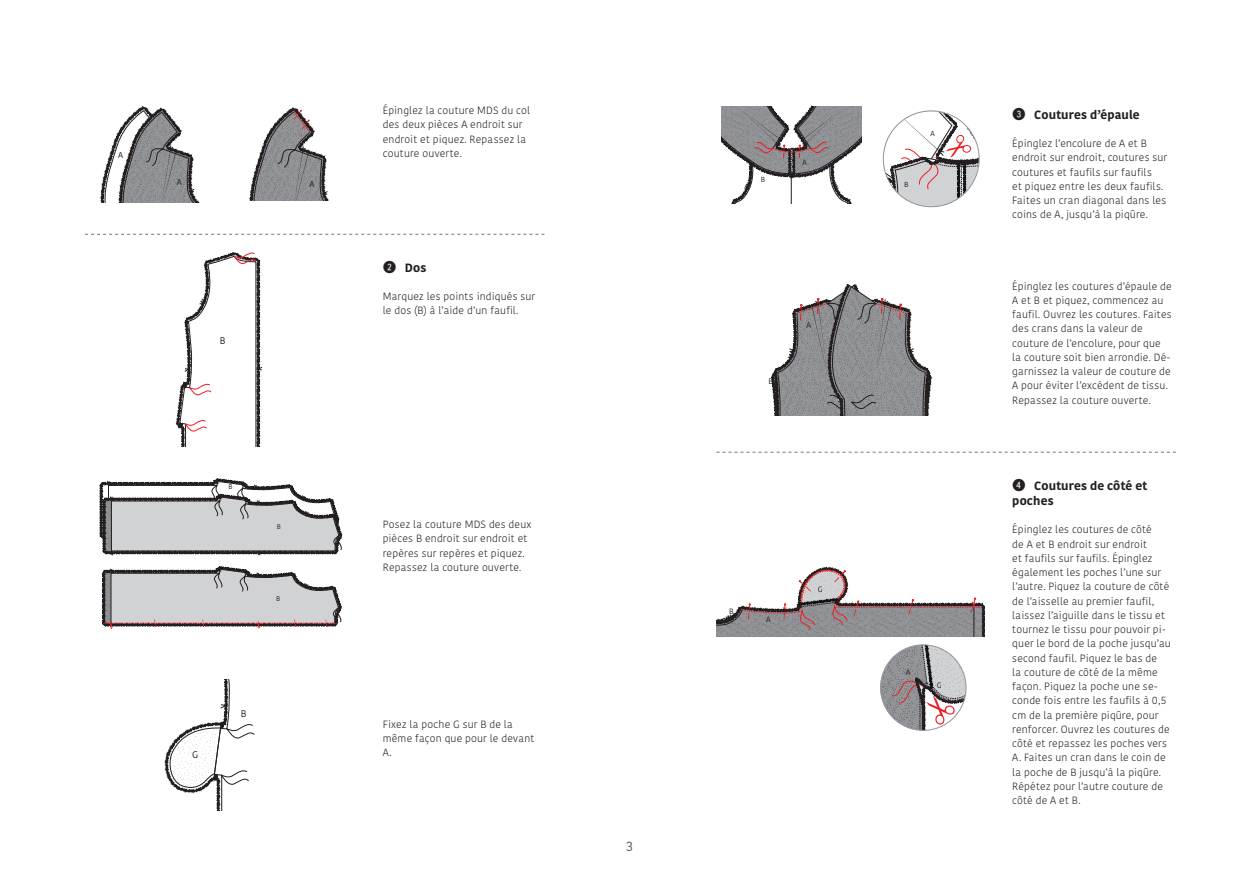
<style>
.page{position:relative;width:1259px;height:893px;background:#fff}
.page>*{position:absolute;margin:0;border:0;box-sizing:border-box;transform-origin:0 0}
.t1{font:13.5px "Kohinoor";color:#57585a}
.t2{font:700 12px/15px "Kohinoor";letter-spacing:.01em;color:#231f20}
.t3{font:300 10.5px/14.2px "Kohinoor";letter-spacing:.02em;color:#231f20}
.t4{font:9.6px "Kohinoor";color:#231f20}
.t5{font:8.4px "Kohinoor";color:#231f20}
.t6{font:8.1px "Kohinoor";color:#231f20}
.t7{font:7.8px "Kohinoor";color:#231f20}
.t8{font:7.35px "Kohinoor";color:#231f20}
.t9{font:6.75px "Kohinoor";color:#231f20}
.s1{font-family:"Fyra Numeric Circle Closed";font-weight:400;font-size:16.5px}
</style>
<div class="page">
<svg style="left:85px;top:234px;width:459px;height:1px"></svg>
<svg style="left:716px;top:452px;width:459px;height:1px"></svg>
<svg style="left:100px;top:107px;width:100px;height:96px"></svg>
<svg style="left:249px;top:108px;width:80px;height:93px"></svg>
<svg style="left:176px;top:252px;width:87px;height:194px"></svg>
<svg style="left:100px;top:479px;width:242px;height:77px"></svg>
<svg style="left:102px;top:567px;width:240px;height:62px;background:#bfbdbe"></svg>
<svg style="left:164px;top:679px;width:91px;height:131px"></svg>
<svg style="left:883px;top:111px;width:96px;height:96px"></svg>
<svg style="left:716px;top:567px;width:269px;height:70px"></svg>
<svg style="left:880px;top:645px;width:86px;height:86px"></svg>
<svg style="left:721px;top:106px;width:140px;height:97px"></svg>
<svg style="left:770px;top:284px;width:163px;height:132px"></svg>
<p class="t5" style="left:118px;top:149px;width:7px">A</p>
<p class="t5" style="left:177px;top:177px;width:7px">A</p>
<p class="t5" style="left:309px;top:179px;width:7px">A</p>
<p class="t4" style="left:220px;top:334px;width:7px">B</p>
<p class="t9" style="left:229px;top:482px;width:6px">B</p>
<p class="t9" style="left:277px;top:522px;width:6px">B</p>
<p class="t9" style="left:276px;top:595px;width:6px">B</p>
<p class="t4" style="left:192px;top:749px;width:8px">G</p>
<p class="t4" style="left:241px;top:708px;width:7px">B</p>
<p class="t3" style="left:383px;top:104px;width:149px">Épinglez la couture MDS du col des deux pièces A endroit sur endroit et piquez. Repassez la couture ouverte.</p>
<p class="t2" style="left:383px;top:260px;width:45px"><span class="s1">2</span> Dos</p>
<p class="t3" style="left:383px;top:290px;width:154px">Marquez les points indiqués sur le dos (B) à l’aide d’un faufil.</p>
<p class="t3" style="left:383px;top:518px;width:150px">Posez la couture MDS des deux pièces B endroit sur endroit et repères sur repères et piquez.<br>Repassez la couture ouverte.</p>
<p class="t3" style="left:383px;top:717px;width:153px">Fixez la poche G sur B de la même façon que pour le devant<br>A.</p>
<p class="t1" style="left:626px;top:837px;width:8px">3</p>
<p class="t8" style="left:760px;top:175px;width:6px">B</p>
<p class="t6" style="left:768px;top:376px;width:6px">B</p>
<p class="t7" style="left:729px;top:607px;width:6px">B</p>
<p class="t7" style="left:766px;top:615px;width:6px">A</p>
<p class="t7" style="left:817px;top:584px;width:6px">G</p>
<p class="t8" style="left:904px;top:180px;width:6px">B</p>
<p class="t8" style="left:930px;top:129px;width:6px">A</p>
<p class="t7" style="left:906px;top:668px;width:6px">A</p>
<p class="t7" style="left:937px;top:680px;width:6px">G</p>
<p class="t2" style="left:1012px;top:107px;width:129px"><span class="s1">3</span> Coutures d’épaule</p>
<p class="t3" style="left:1012px;top:137px;width:156px">Épinglez l’encolure de A et B endroit sur endroit, coutures sur coutures et faufils sur faufils<br>et piquez entre les deux faufils.<br>Faites un cran diagonal dans les coins de A, jusqu’à la piqûre.</p>
<p class="t3" style="left:1012px;top:279px;width:161px">Épinglez les coutures d’épaule de<br>A et B et piquez, commencez au faufil. Ouvrez les coutures. Faites des crans dans la valeur de couture de l’encolure, pour que la couture soit bien arrondie. Dé&shy;garnissez la valeur de couture de<br>A pour éviter l’excédent de tissu.<br>Repassez la couture ouverte.</p>
<p class="t2" style="left:1012px;top:478px;width:137px"><span class="s1">4</span> Coutures de côté et poches</p>
<p class="t3" style="left:1012px;top:523px;width:160px">Épinglez les coutures de côté<br>de A et B endroit sur endroit<br>et faufils sur faufils. Épinglez également les poches l’une sur l’autre. Piquez la couture de côté de l’aisselle au premier faufil, laissez l’aiguille dans le tissu et tournez le tissu pour pouvoir pi&shy;quer le bord de la poche jusqu’au second faufil. Piquez le bas de<br>la couture de côté de la même façon. Piquez la poche une se&shy;conde fois entre les faufils à 0,5 cm de la première piqûre, pour renforcer. Ouvrez les coutures de côté et repassez les poches vers<br>A. Faites un cran dans le coin de la poche de B jusqu’à la piqûre.<br>Répétez pour l’autre couture de côté de A et B.</p>
</div>
